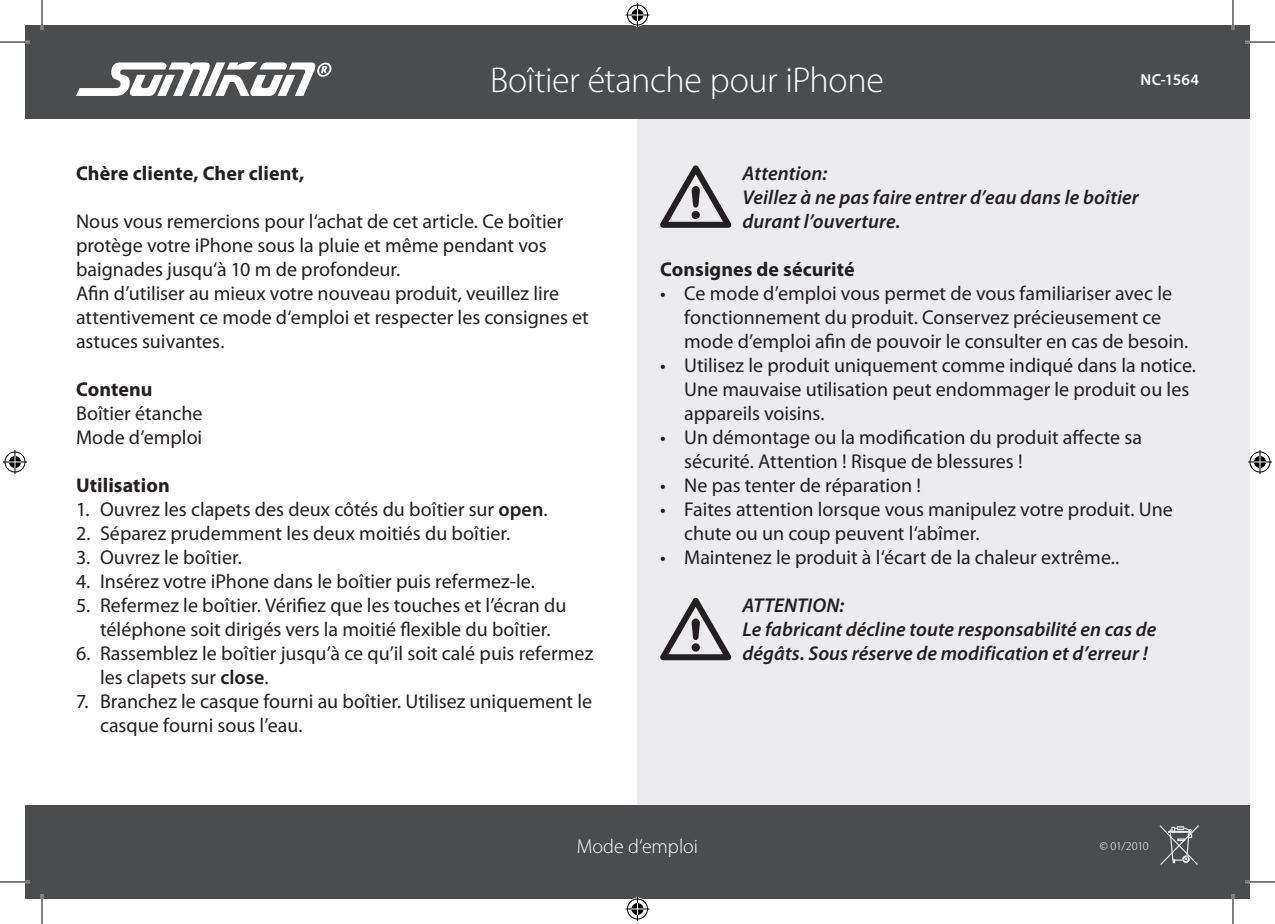
<style>
.page{position:relative;width:1275px;height:924px;background:#fff}
.page>*{position:absolute;margin:0;border:0;box-sizing:border-box;transform-origin:0 0}
.t1{font:300 36px "Myriad Pro";letter-spacing:-.01em;color:#fff}
.Aufzählung_Ebene_1{font:20px/24px "Myriad Pro";color:#231f20}
.Aufzählung_Ebene_1_Z{font:20px/24px "Myriad Pro";color:#231f20}
.Fließtext_Ebene_1{font:20px/24px "Myriad Pro";color:#231f20}
.ACHTUNG{font:italic 600 20px/24px "Myriad Pro";letter-spacing:.005em;color:#231f20}
.Überschrift_Ebene_1{font:italic 600 20px/24px "Myriad Pro";letter-spacing:.005em;color:#231f20}
.Überschrift_Ebene_1-2{font:700 20px "Myriad Pro";letter-spacing:.005em;color:#231f20}
.t2{font:300 20px "Myriad Pro";color:#fff}
.t3{font:600 16px "Myriad Pro";letter-spacing:.01em;color:#fff}
.t4{font:300 12px "Myriad Pro";letter-spacing:-.03em;color:#fff}
.s1{font-weight:600}
</style>
<div class="page">
<div style="left:637px;top:25px;width:613px;height:873px;background:#ececee"></div>
<div style="left:25px;top:25px;width:1225px;height:93px;background:#4b4c4d"></div>
<div style="left:25px;top:805px;width:1225px;height:93px;background:#4b4c4d"></div>
<svg style="left:660px;top:165px;width:71px;height:63px"></svg>
<svg style="left:660px;top:597px;width:71px;height:63px"></svg>
<svg style="left:76px;top:62px;width:256px;height:34px"></svg>
<svg style="left:1159px;top:825px;width:40px;height:39px"></svg>
<hr style="left:0;top:41px;width:30px;height:2px;background:#fff">
<hr style="left:1245px;top:41px;width:30px;height:2px;background:#fff">
<hr style="left:0;top:880px;width:30px;height:2px;background:#fff">
<hr style="left:1245px;top:880px;width:30px;height:2px;background:#fff">
<hr style="left:41px;top:0;width:2px;height:30px;background:#fff">
<hr style="left:41px;top:893px;width:2px;height:30px;background:#fff">
<hr style="left:1231px;top:0;width:3px;height:30px;background:#fff">
<hr style="left:1231px;top:893px;width:3px;height:30px;background:#fff">
<hr style="left:0;top:42px;width:30px;height:1px;background:#000">
<hr style="left:1245px;top:42px;width:30px;height:1px;background:#000">
<hr style="left:0;top:881px;width:30px;height:1px;background:#000">
<hr style="left:1245px;top:881px;width:30px;height:1px;background:#000">
<hr style="left:42px;top:0;width:1px;height:30px;background:#000">
<hr style="left:42px;top:893px;width:1px;height:30px;background:#000">
<hr style="left:1232px;top:0;width:1px;height:30px;background:#000">
<hr style="left:1232px;top:893px;width:1px;height:30px;background:#000">
<svg style="left:625px;top:3px;width:24px;height:24px"></svg>
<svg style="left:625px;top:897px;width:24px;height:23px"></svg>
<svg style="left:3px;top:450px;width:24px;height:24px"></svg>
<svg style="left:1248px;top:450px;width:24px;height:24px"></svg>
<p class="t1" style="left:490px;top:61px;width:395px">Boîtier étanche pour iPhone</p>
<p class="t3" style="left:1140px;top:69px;width:60px">NC-1564</p>
<p class="Überschrift_Ebene_1-2" style="left:76px;top:160px;width:230px">Chère cliente, Cher client,</p>
<p class="Fließtext_Ebene_1" style="left:76px;top:208px;width:489px">Nous vous remercions pour l‘achat de cet article. Ce boîtier protège votre iPhone sous la pluie et même pendant vos baignades jusqu‘à 10 m de profondeur.</p>
<p class="Fließtext_Ebene_1" style="left:76px;top:280px;width:514px">Afin d’utiliser au mieux votre nouveau produit, veuillez lire attentivement ce mode d‘emploi et respecter les consignes et astuces suivantes.</p>
<p class="Überschrift_Ebene_1-2" style="left:76px;top:376px;width:78px">Contenu</p>
<p class="Fließtext_Ebene_1" style="left:76px;top:400px;width:128px">Boîtier étanche</p>
<p class="Fließtext_Ebene_1" style="left:76px;top:424px;width:128px">Mode d’emploi</p>
<p class="Überschrift_Ebene_1-2" style="left:76px;top:472px;width:95px">Utilisation</p>
<p class="Aufzählung_Ebene_1_Z" style="left:76px;top:496px;width:473px">1. Ouvrez les clapets des deux côtés du boîtier sur <span class="s1">open</span>.</p>
<p class="Aufzählung_Ebene_1_Z" style="left:76px;top:520px;width:436px">2. Séparez prudemment les deux moitiés du boîtier.</p>
<p class="Aufzählung_Ebene_1_Z" style="left:76px;top:544px;width:167px">3. Ouvrez le boîtier.</p>
<p class="Aufzählung_Ebene_1_Z" style="left:76px;top:568px;width:460px">4. Insérez votre iPhone dans le boîtier puis refermez-le.</p>
<p class="Aufzählung_Ebene_1_Z" style="left:76px;top:592px;width:492px;text-align:center">5. Refermez le boîtier. Vérifiez que les touches et l’écran du téléphone soit dirigés vers la moitié flexible du boîtier.</p>
<p class="Aufzählung_Ebene_1_Z" style="left:100px;top:640px;width:495px;text-indent:-24px">6. Rassemblez le boîtier jusqu’à ce qu’il soit calé puis refermez les clapets sur <span class="s1">close</span>.</p>
<p class="Aufzählung_Ebene_1_Z" style="left:100px;top:688px;width:493px;text-indent:-24px">7. Branchez le casque fourni au boîtier. Utilisez uniquement le casque fourni sous l’eau.</p>
<p class="Überschrift_Ebene_1" style="left:742px;top:160px;width:398px">Attention:<br>Veillez à ne pas faire entrer d’eau dans le boîtier durant l’ouverture.</p>
<p class="Überschrift_Ebene_1-2" style="left:660px;top:256px;width:196px">Consignes de sécurité</p>
<p class="Aufzählung_Ebene_1" style="left:684px;top:280px;width:506px;text-indent:-24px">• Ce mode d’emploi vous permet de vous familiariser avec le fonctionnement du produit. Conservez précieusement ce mode d’emploi afin de pouvoir le consulter en cas de besoin.</p>
<p class="Aufzählung_Ebene_1" style="left:684px;top:352px;width:513px;text-indent:-24px">• Utilisez le produit uniquement comme indiqué dans la notice.<br>Une mauvaise utilisation peut endommager le produit ou les appareils voisins.</p>
<p class="Aufzählung_Ebene_1" style="left:684px;top:424px;width:459px;text-indent:-24px">• Un démontage ou la modification du produit affecte sa sécurité. Attention ! Risque de blessures !</p>
<p class="Aufzählung_Ebene_1" style="left:660px;top:472px;width:262px">• Ne pas tenter de réparation !</p>
<p class="Aufzählung_Ebene_1" style="left:684px;top:496px;width:490px;text-indent:-24px">• Faites attention lorsque vous manipulez votre produit. Une chute ou un coup peuvent l‘abîmer.</p>
<p class="Aufzählung_Ebene_1" style="left:660px;top:544px;width:461px">• Maintenez le produit à l‘écart de la chaleur extrême..</p>
<p class="ACHTUNG" style="left:742px;top:592px;width:415px">ATTENTION:<br>Le fabricant décline toute responsabilité en cas de dégâts. Sous réserve de modification et d’erreur !</p>
<p class="t2" style="left:577px;top:834px;width:123px">Mode d‘emploi</p>
<p class="t4" style="left:1100px;top:838px;width:50px">© 01/2010</p>
</div>
